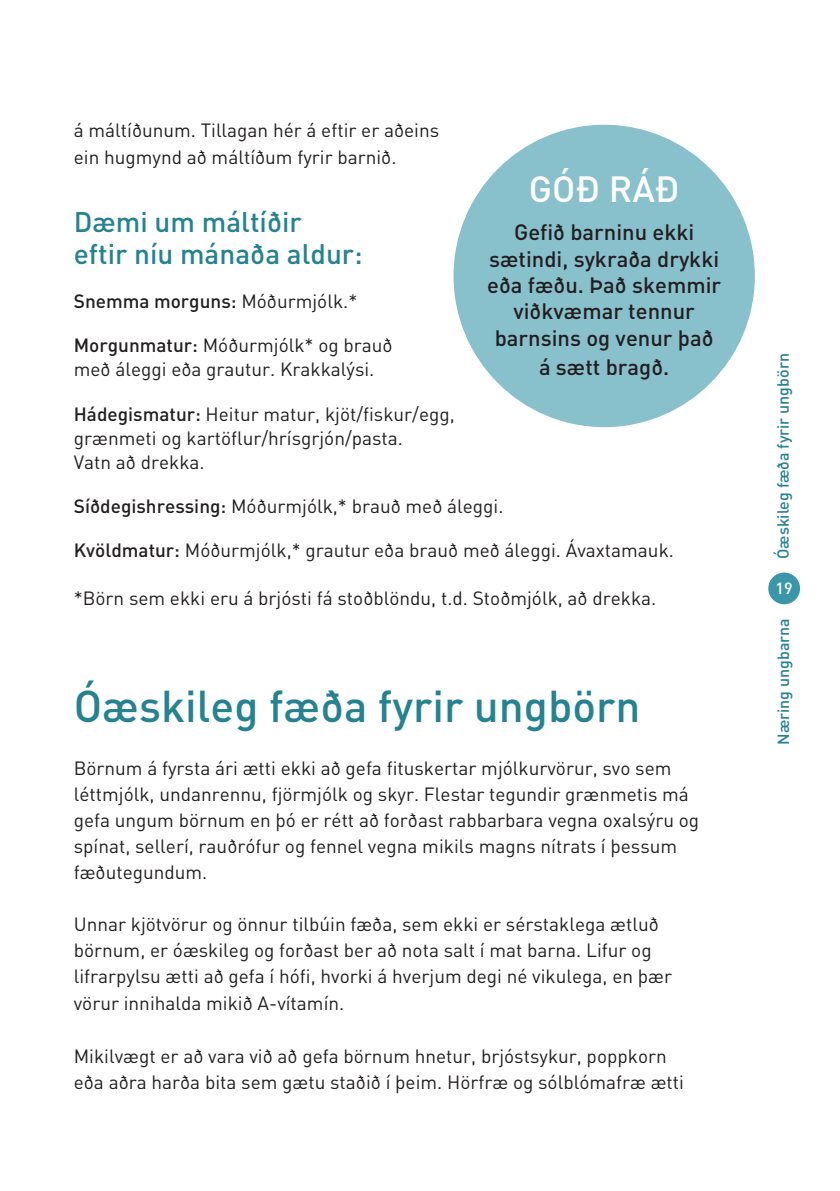
<style>
.page{position:relative;width:840px;height:1191px;background:#fff}
.page>*{position:absolute;margin:0;border:0;box-sizing:border-box;transform-origin:0 0}
.t1{font:500 44px "DIN";color:#248291}
.t2{font:500 36px "DIN";color:#fff}
.t3{font:500 28px/32px "DIN";color:#248291}
.t4{font:500 22px/26.4px "DIN";color:#231f20;text-align:center}
.t5{font:19px/26px "DIN";color:#231f20}
.t6{font:500 19px "DIN";color:#231f20}
.t7{font:500 16px "DIN";color:#248291}
.t8{font:500 16px "DIN";color:#fff}
.s1{font-weight:400}
.s2{font-weight:500}
</style>
<div class="page">
<div style="left:453px;top:125px;width:301px;height:302px;background:#88c0cc;border-radius:50%"></div>
<div style="left:767px;top:572px;width:32px;height:32px;background:#3a97aa;border-radius:50%"></div>
<p class="t5" style="left:74px;top:117px;width:366px;line-height:27px">á máltíðunum. Tillagan hér á eftir er aðeins ein hugmynd að máltíðum fyrir barnið.</p>
<h2 class="t2" style="left:528px;top:166px;width:152px">GÓÐ RÁÐ</h2>
<p class="t4" style="left:487px;top:218px;width:235px">Gefið barninu ekki sætindi, sykraða drykki eða fæðu. Það skemmir viðkvæmar tennur barnsins og venur það</p>
<p class="t4" style="left:538px;top:353px;width:132px">á sætt bragð.</p>
<h3 class="t3" style="left:74px;top:205px;width:290px">Dæmi um máltíðir<br>eftir níu mánaða aldur:</h3>
<p class="t6" style="left:74px;top:289px;width:285px">Snemma morguns: <span class="s1">Móðurmjólk.*</span></p>
<p class="t5" style="left:74px;top:333px;width:320px;line-height:24px"><span class="s2">Morgunmatur:</span> Móðurmjólk* og brauð með áleggi eða grautur. Krakkalýsi.</p>
<p class="t5" style="left:74px;top:401px;width:382px;line-height:24px"><span class="s2">Hádegismatur:</span> Heitur matur, kjöt/fiskur/egg, grænmeti og kartöflur/hrísgrjón/pasta.<br>Vatn að drekka.</p>
<p class="t5" style="left:74px;top:492px;width:431px"><span class="s2">Síðdegishressing:</span> Móðurmjólk,* brauð með áleggi.</p>
<p class="t5" style="left:74px;top:536px;width:601px"><span class="s2">Kvöldmatur:</span> Móðurmjólk,* grautur eða brauð með áleggi. Ávaxtamauk.</p>
<p class="t5" style="left:74px;top:584px;width:584px">*Börn sem ekki eru á brjósti fá stoðblöndu, t.d. Stoðmjólk, að drekka.</p>
<h1 class="t1" style="left:74px;top:677px;width:568px">Óæskileg fæða fyrir ungbörn</h1>
<p class="t5" style="left:74px;top:754px;width:626px">Börnum á fyrsta ári ætti ekki að gefa fituskertar mjólkurvörur, svo sem léttmjólk, undanrennu, fjörmjólk og skyr. Flestar tegundir grænmetis má gefa ungum börnum en þó er rétt að forðast rabbarbara vegna oxalsýru og spínat, sellerí, rauðrófur og fennel vegna mikils magns nítrats í þessum fæðutegundum.</p>
<p class="t5" style="left:74px;top:910px;width:599px">Unnar kjötvörur og önnur tilbúin fæða, sem ekki er sérstaklega ætluð börnum, er óæskileg og forðast ber að nota salt í mat barna. Lifur og lifrarpylsu ætti að gefa í hófi, hvorki á hverjum degi né vikulega, en þær vörur innihalda mikið A-vítamín.</p>
<p class="t5" style="left:74px;top:1042px;width:611px">Mikilvægt er að vara við að gefa börnum hnetur, brjóstsykur, poppkorn eða aðra harða bita sem gætu staðið í þeim. Hörfræ og sólblómafræ ætti</p>
<p class="t7" style="left:772px;top:559px;width:207px;rotate:-90deg">Óæskileg fæða fyrir ungbörn</p>
<p class="t8" style="left:775px;top:578px;width:19px">19</p>
<p class="t7" style="left:772px;top:745px;width:128px;rotate:-90deg">Næring ungbarna</p>
</div>
